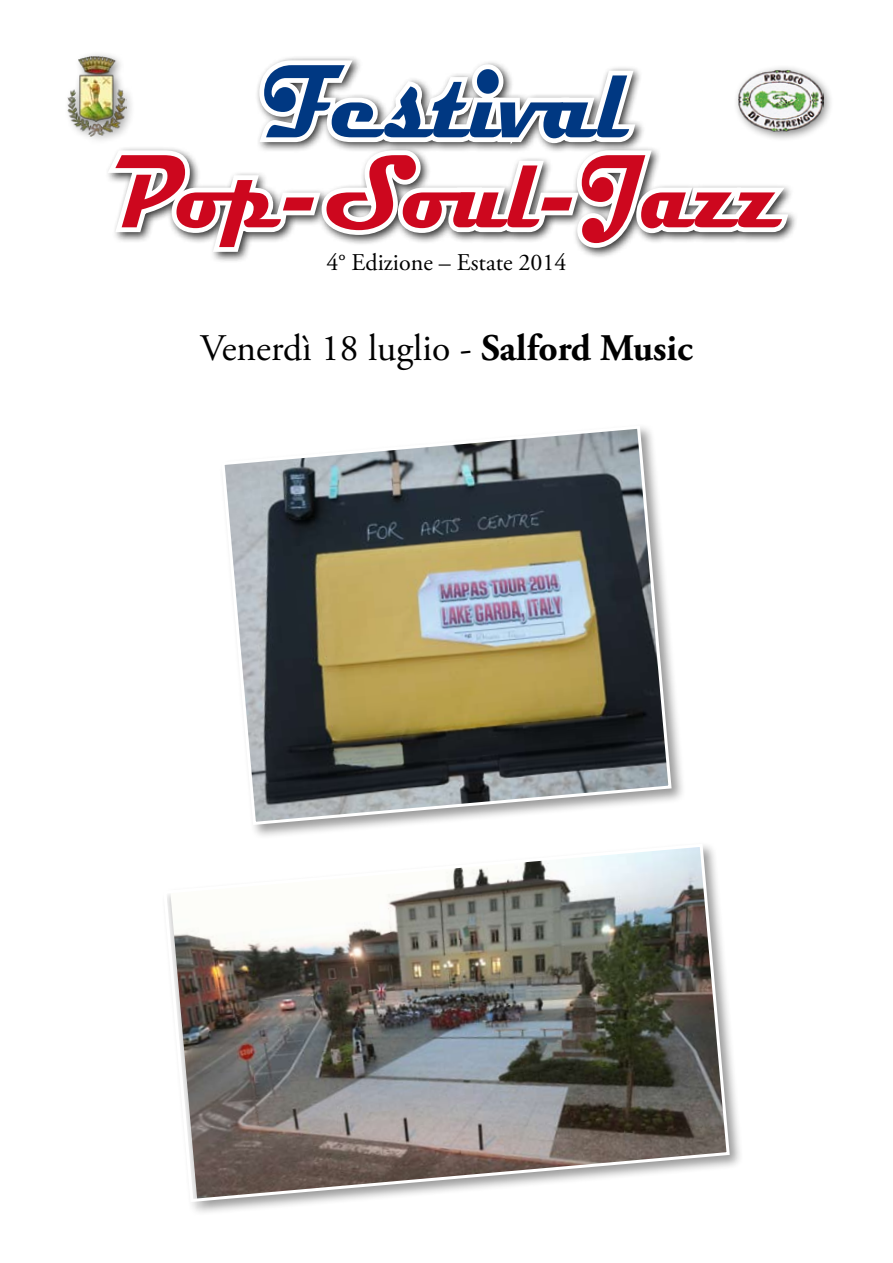
<style>
.page{position:relative;width:893px;height:1263px;background:#fff}
.page>*{position:absolute;margin:0;border:0;box-sizing:border-box;transform-origin:0 0}
.t1{font:700 105px "Magneto";color:#cd071e;scale:.8 1}
.t2{font:700 105px "Magneto";color:#003882;scale:.8 1}
.t3{font:37.5px "Adobe Garamond Pro";color:#000}
.t4{font:24px "Adobe Garamond Pro";color:#000}
.s1{font-weight:700}
</style>
<div class="page">
<svg style="left:115px;top:57px;width:679px;height:204px"></svg>
<div style="left:732px;top:63px;width:134px;height:104px;background:#000;opacity:.5"></div>
<img style="left:738px;top:69px;width:85px;height:63px">
<div style="left:60px;top:50px;width:113px;height:140px;background:#000;opacity:.5"></div>
<img style="left:65px;top:55px;width:61px;height:81px">
<div style="left:218px;top:422px;width:475px;height:424px;background:#000;opacity:.4"></div>
<svg style="left:220px;top:424px;width:453px;height:403px;background:#8a897e"></svg>
<div style="left:160px;top:840px;width:592px;height:383px;background:#fff"></div>
<img style="left:167px;top:845px;width:564px;height:359px">
<h1 class="t2" style="left:264px;top:42px;width:457px">Festival</h1>
<h1 class="t1" style="left:111px;top:132px;width:840px">Pop-Soul-Jazz</h1>
<p class="t4" style="left:326px;top:248px;width:242px">4° Edizione – Estate 2014</p>
<p class="t3" style="left:200px;top:325px;width:494px">Venerdì 18 luglio - <span class="s1">Salford Music</span></p>
</div>
